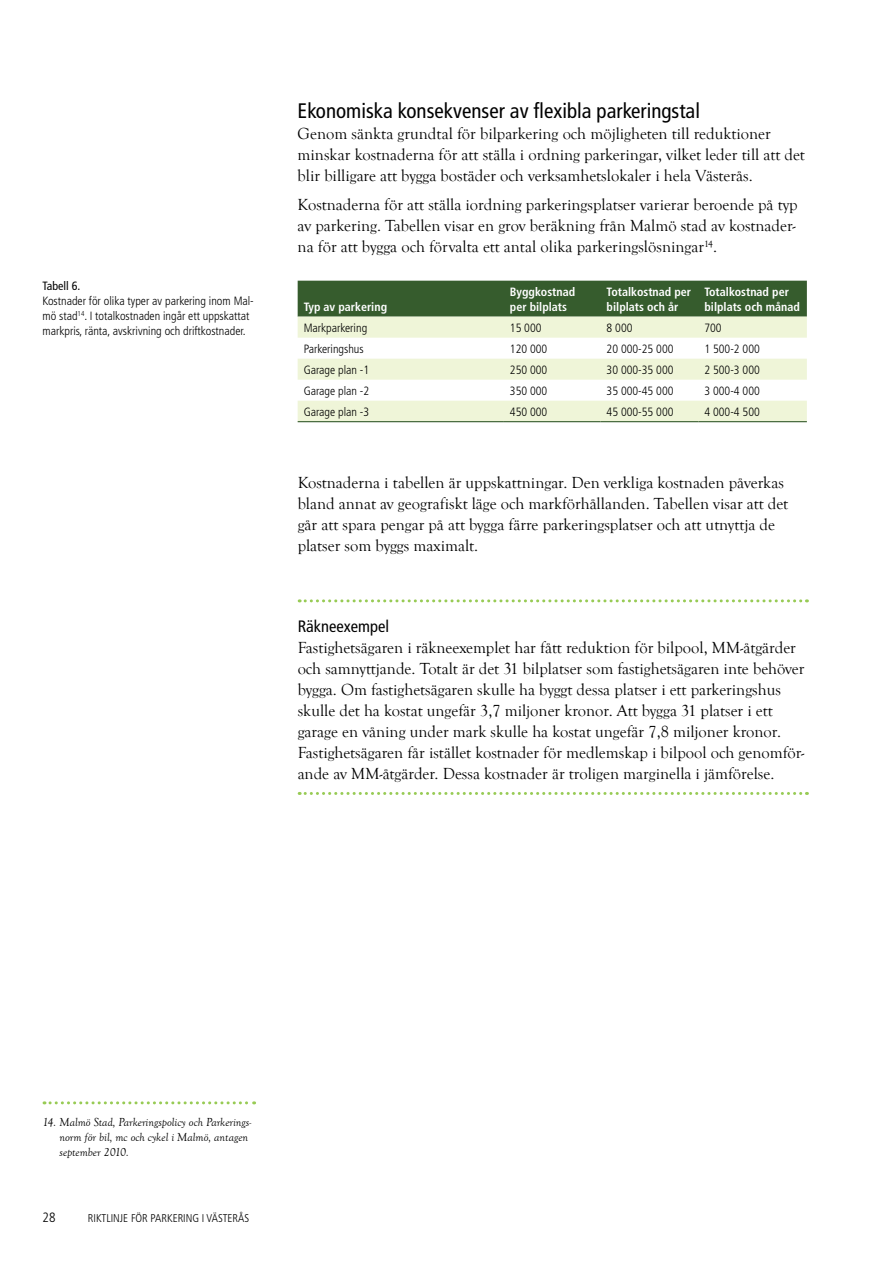
<style>
.page{position:relative;width:893px;height:1263px;background:#fff}
.page>*{position:absolute;margin:0;border:0;box-sizing:border-box;transform-origin:0 0}
.t1{font:condensed 21px "Frutiger LT Std";color:#000}
.t2{font:16.5px/21px "Goudy Old Style T";color:#000}
.t3{font:condensed 16.5px "Frutiger LT Std";color:#000}
.t4{font:300 condensed 13.5px "Frutiger LT Std";color:#000}
.t5{font:300 condensed 12px/15px "Frutiger LT Std";color:#000}
.t6{font:700 condensed 12px/15px "Frutiger LT Std";color:#fff}
.t7{font:italic 12px/15px "Goudy Old Style T";color:#000}
.t8{font:condensed 12px "Frutiger LT Std";color:#000}
.t9{font:300 condensed 11.25px "Frutiger LT Std";color:#000}
</style>
<div class="page">
<svg style="left:299px;top:599px;width:508px;height:3px"></svg>
<svg style="left:299px;top:792px;width:508px;height:3px"></svg>
<svg style="left:44px;top:1101px;width:211px;height:3px"></svg>
<div style="left:298px;top:281px;width:509px;height:36px;background:#365c2d"></div>
<svg style="left:298px;top:317px;width:509px;height:104px;fill:#eff5d8"></svg>
<hr style="left:298px;top:421px;width:206px;height:1px;background:#365c2d">
<hr style="left:504px;top:421px;width:97px;height:1px;background:#365c2d">
<hr style="left:601px;top:421px;width:97px;height:1px;background:#365c2d">
<hr style="left:698px;top:421px;width:109px;height:1px;background:#365c2d">
<p class="t8" style="left:43px;top:278px;width:39px">Tabell 6.</p>
<p class="t5" style="left:43px;top:293px;width:213px">Kostnader för olika typer av parkering inom Mal&shy;mö stad<sup>14</sup>. I totalkostnaden ingår ett uppskattat markpris, ränta, avskrivning och driftkostnader.</p>
<p class="t1" style="left:298px;top:98px;width:404px">Ekonomiska konsekvenser av flexibla parkeringstal</p>
<p class="t2" style="left:298px;top:123px;width:509px">Genom sänkta grundtal för bilparkering och möjligheten till reduktioner minskar kostnaderna för att ställa i ordning parkeringar, vilket leder till att det blir billigare att bygga bostäder och verksamhetslokaler i hela Västerås.</p>
<p class="t2" style="left:298px;top:195px;width:501px;text-align:justify">Kostnaderna för att ställa iordning parkeringsplatser varierar beroende på typ av parkering. Tabellen visar en grov beräkning från Malmö stad av kostnader&shy;na för att bygga och förvalta ett antal olika parkeringslösningar<sup>14</sup>.</p>
<p class="t6" style="left:304px;top:299px;width:85px">Typ av parkering</p>
<p class="t6" style="left:510px;top:284px;width:67px">Byggkostnad per bilplats</p>
<p class="t6" style="left:607px;top:284px;width:86px">Totalkostnad per bilplats och år</p>
<p class="t6" style="left:704px;top:284px;width:97px">Totalkostnad per bilplats och månad</p>
<p class="t5" style="left:304px;top:320px;width:65px">Markparkering</p>
<p class="t5" style="left:510px;top:320px;width:33px">15 000</p>
<p class="t5" style="left:607px;top:320px;width:27px">8 000</p>
<p class="t5" style="left:704px;top:320px;width:19px">700</p>
<p class="t5" style="left:304px;top:341px;width:62px">Parkeringshus</p>
<p class="t5" style="left:510px;top:341px;width:39px">120 000</p>
<p class="t5" style="left:607px;top:341px;width:68px">20 000-25 000</p>
<p class="t5" style="left:704px;top:341px;width:57px">1 500-2 000</p>
<p class="t5" style="left:304px;top:362px;width:67px">Garage plan -1</p>
<p class="t5" style="left:510px;top:362px;width:39px">250 000</p>
<p class="t5" style="left:607px;top:362px;width:68px">30 000-35 000</p>
<p class="t5" style="left:704px;top:362px;width:57px">2 500-3 000</p>
<p class="t5" style="left:304px;top:383px;width:67px">Garage plan -2</p>
<p class="t5" style="left:510px;top:383px;width:39px">350 000</p>
<p class="t5" style="left:607px;top:383px;width:68px">35 000-45 000</p>
<p class="t5" style="left:704px;top:383px;width:57px">3 000-4 000</p>
<p class="t5" style="left:304px;top:404px;width:67px">Garage plan -3</p>
<p class="t5" style="left:510px;top:404px;width:39px">450 000</p>
<p class="t5" style="left:607px;top:404px;width:68px">45 000-55 000</p>
<p class="t5" style="left:704px;top:404px;width:57px">4 000-4 500</p>
<p class="t2" style="left:298px;top:473px;width:492px">Kostnaderna i tabellen är uppskattningar. Den verkliga kostnaden påverkas bland annat av geografiskt läge och markförhållanden. Tabellen visar att det går att spara pengar på att bygga färre parkeringsplatser och att utnyttja de platser som byggs maximalt.</p>
<p class="t3" style="left:298px;top:617px;width:93px">Räkneexempel</p>
<p class="t2" style="left:298px;top:638px;width:508px">Fastighetsägaren i räkneexemplet har fått reduktion för bilpool, MM-åtgärder och samnyttjande. Totalt är det 31 bilplatser som fastighetsägaren inte behöver bygga. Om fastighetsägaren skulle ha byggt dessa platser i ett parkeringshus skulle det ha kostat ungefär 3,7 miljoner kronor. Att bygga 31 platser i ett garage en våning under mark skulle ha kostat ungefär 7,8 miljoner kronor.<br>Fastighetsägaren får istället kostnader för medlemskap i bilpool och genomför&shy;ande av MM-åtgärder. Dessa kostnader är troligen marginella i jämförelse.</p>
<p class="t7" style="left:60px;top:1115px;width:193px;text-indent:-17px">14. Malmö Stad, Parkeringspolicy och Parkerings&shy;norm för bil, mc och cykel i Malmö, antagen september 2010.</p>
<p class="t4" style="left:43px;top:1210px;width:14px">28</p>
<p class="t9" style="left:88px;top:1212px;width:163px">RIKTLINJE FÖR PARKERING I VÄSTERÅS</p>
</div>
